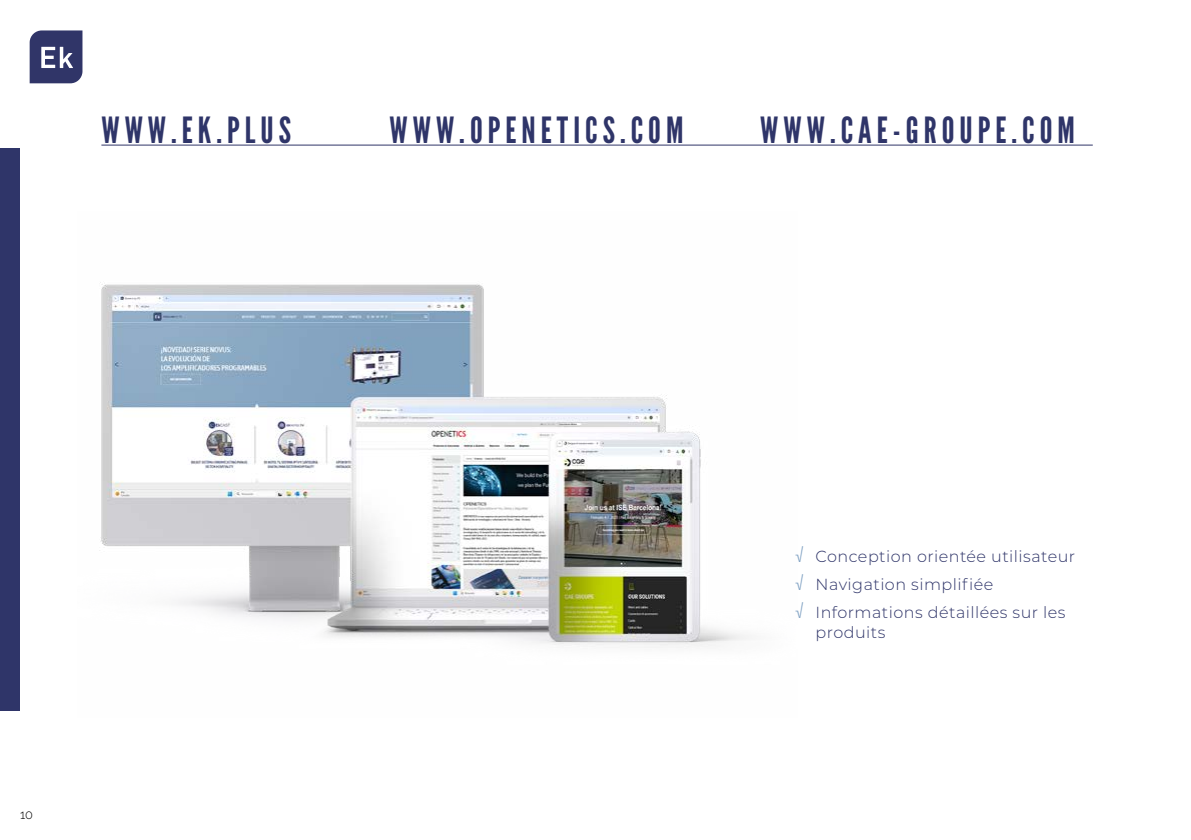
<style>
.page{position:relative;width:1191px;height:840px;background:#fff}
.page>*{position:absolute;margin:0;border:0;box-sizing:border-box;transform-origin:0 0}
.t1{font:36px "League Gothic";letter-spacing:.14em;color:#2f3569}
.t2{font:300 16px/28px "Montserrat";letter-spacing:.03em;color:#2f3569}
.t3{font:300 12.8px "Raleway";color:#000}
.s1{font-family:"Raleway";font-size:20px;color:#7ea0c2}
</style>
<div class="page">
<div style="left:0;top:148px;width:20px;height:562px;background:#2f3569"></div>
<svg style="left:30px;top:30px;width:52px;height:53px;background:#4d517d"></svg>
<img style="left:99px;top:282px;width:650px;height:366px">
<hr style="left:101px;top:145px;width:991px;height:1px;background:#303568">
<h1 class="t1" style="left:101px;top:108px;width:191px">WWW.EK.PLUS</h1>
<h1 class="t1" style="left:389px;top:108px;width:295px">WWW.OPENETICS.COM</h1>
<h1 class="t1" style="left:760px;top:108px;width:316px">WWW.CAE-GROUPE.COM</h1>
<p class="t3" style="left:20px;top:806px;width:15px">10</p>
<p class="t2" style="left:795px;top:541px;width:281px"><span class="s1">√</span> Conception orientée utilisateur <span class="s1">√</span> Navigation simplifiée<br><span class="s1">√</span> Informations détaillées sur les</p>
<p class="t2" style="left:815px;top:617px;width:71px">produits</p>
</div>
